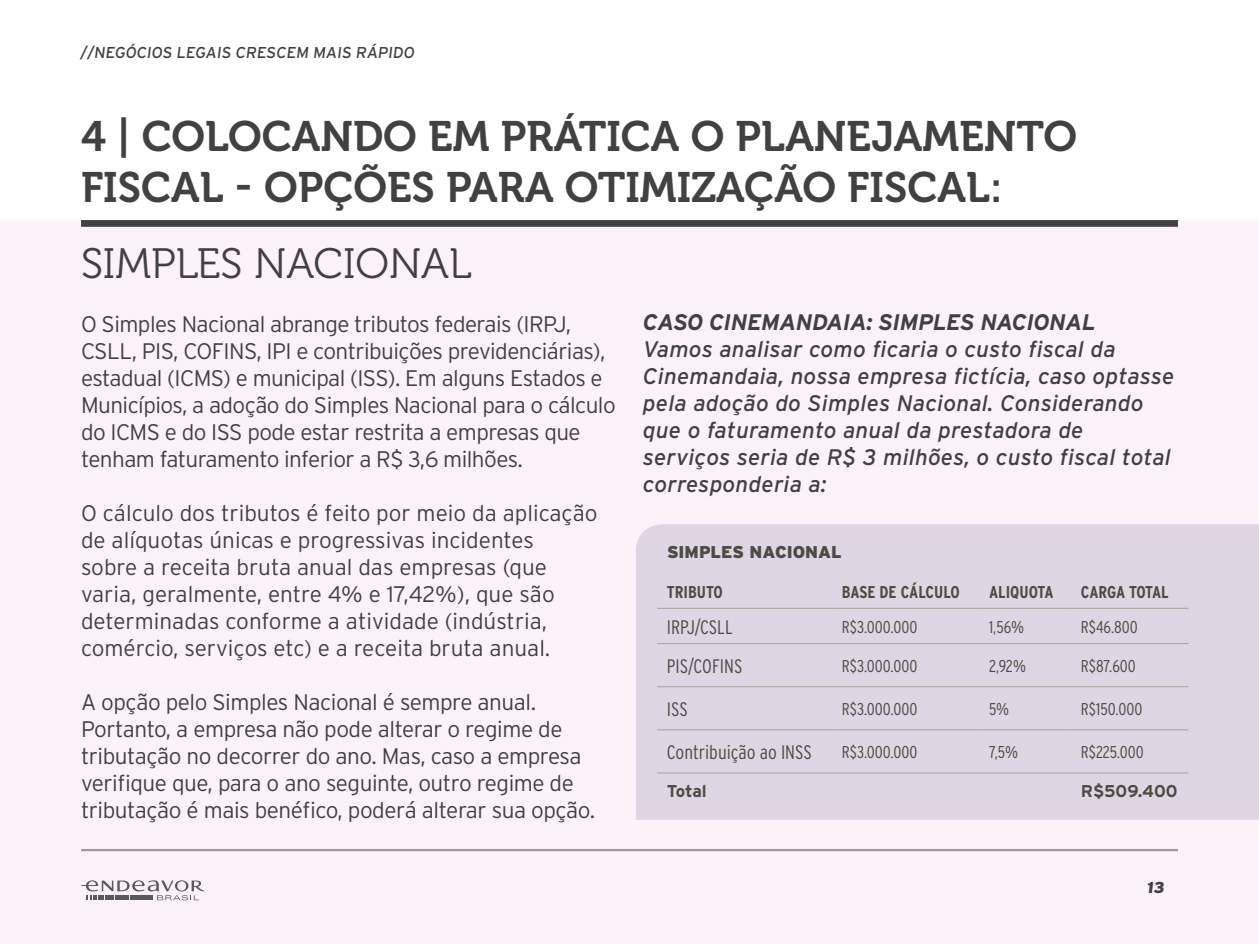
<style>
.page{position:relative;width:1259px;height:944px;background:#fff}
.page>*{position:absolute;margin:0;border:0;box-sizing:border-box;transform-origin:0 0}
.t1{font:42.3px/50.9px "Museo 700";color:#414042}
.t2{font:42.3px "Museo 300";color:#414042}
.t3{font:300 22.5px/27px "Interstate";letter-spacing:-.02em;color:#414042}
.t4{font:300 22.5px/27px "Interstate";color:#414042}
.t5{font:italic 22.5px/27px "Interstate";letter-spacing:.01em;color:#414042}
.t6{font:italic 700 22.5px "Interstate";letter-spacing:-.02em;color:#414042}
.t7{font:300 condensed 19.57px "Interstate";color:#4d4c44}
.t8{font:300 condensed 17.1px "Interstate";color:#4d4c44}
.t9{font:700 condensed 17.1px "Interstate";color:#4d4c44}
.t10{font:900 17.1px "Interstate";color:#4d4c44}
.t11{font:700 17.1px "Interstate";color:#4d4c44}
.t12{font:15.75px "Interstate";color:#414042}
.t13{font:900 15.75px "Interstate";color:#414042}
</style>
<div class="page">
<div style="left:0;top:220px;width:1259px;height:724px;background:#fcf3f9"></div>
<svg style="left:81px;top:880px;width:123px;height:20px"></svg>
<div style="left:81px;top:220px;width:1097px;height:7px;background:#414042"></div>
<hr style="left:81px;top:849px;width:1097px;height:2px;background:#414042">
<div style="left:636px;top:524px;width:623px;height:296px;background:#dfd6e3"></div>
<hr style="left:657px;top:608px;width:175px;height:1px;background:#a3a39c">
<hr style="left:832px;top:608px;width:147px;height:1px;background:#a3a39c">
<hr style="left:979px;top:608px;width:92px;height:1px;background:#a3a39c">
<hr style="left:1071px;top:608px;width:117px;height:1px;background:#a3a39c">
<hr style="left:657px;top:643px;width:175px;height:1px;background:#a3a39c">
<hr style="left:832px;top:643px;width:147px;height:1px;background:#a3a39c">
<hr style="left:979px;top:643px;width:92px;height:1px;background:#a3a39c">
<hr style="left:1071px;top:643px;width:117px;height:1px;background:#a3a39c">
<hr style="left:657px;top:686px;width:175px;height:1px;background:#a3a39c">
<hr style="left:832px;top:686px;width:147px;height:1px;background:#a3a39c">
<hr style="left:979px;top:686px;width:92px;height:1px;background:#a3a39c">
<hr style="left:1071px;top:686px;width:117px;height:1px;background:#a3a39c">
<hr style="left:657px;top:729px;width:175px;height:1px;background:#a3a39c">
<hr style="left:832px;top:729px;width:147px;height:1px;background:#a3a39c">
<hr style="left:979px;top:729px;width:92px;height:1px;background:#a3a39c">
<hr style="left:1071px;top:729px;width:117px;height:1px;background:#a3a39c">
<hr style="left:657px;top:773px;width:175px;height:1px;background:#a3a39c">
<hr style="left:832px;top:773px;width:147px;height:1px;background:#a3a39c">
<hr style="left:979px;top:773px;width:92px;height:1px;background:#a3a39c">
<hr style="left:1071px;top:773px;width:117px;height:1px;background:#a3a39c">
<p class="t12" style="left:80px;top:44px;width:338px">//NEGÓCIOS LEGAIS CRESCEM MAIS RÁPIDO</p>
<h1 class="t1" style="left:81px;top:111px;width:997px">4 | COLOCANDO EM PRÁTICA O PLANEJAMENTO<br>FISCAL - OPÇÕES PARA OTIMIZAÇÃO FISCAL:</h1>
<h1 class="t2" style="left:81px;top:241px;width:392px">SIMPLES NACIONAL</h1>
<p class="t3" style="left:81px;top:311px;width:536px">O Simples Nacional abrange tributos federais (IRPJ, CSLL, PIS, COFI NS, I PI e contribuições previdenciárias), estadual (ICMS) e municipal (ISS). Em alguns Estados e M unicípios, a adoção do Simples Nacional para o cálculo do ICM S e do I SS pode estar restrita a empresas que tenham faturamento inferior a R$ 3,6 milhões.</p>
<p class="t4" style="left:81px;top:500px;width:518px">O cálculo dos tributos é feito por meio da aplicação de alíquotas únicas e progressivas incidentes<br>sobre a receita bruta anual das empresas (que varia, geralmente, entre 4% e 17,42%), que são determinadas conforme a atividade (indústria, comércio, serviços etc) e a receita bruta anual.</p>
<p class="t3" style="left:81px;top:689px;width:515px">A opção pelo Simples Nacional é sempre anual.<br>Portanto, a empresa não pode alterar o regime de tributação no decorrer do ano. Mas, caso a empresa verifique que, para o ano seguinte, outro regime de tributação é mais benéfico, poderá alterar sua opção.</p>
<p class="t6" style="left:643px;top:310px;width:454px">CASO CINEMANDAIA: SIMPLES NACIONAL</p>
<p class="t5" style="left:643px;top:336px;width:533px">Vamos analisar como ficaria o custo fiscal da Cinemandaia, nossa empresa fictícia, caso optasse pela adoção do Simples Nacional. Considerando que o faturamento anual da prestadora de serviços seria de R$ 3 milhões, o custo fiscal total corresponderia a:</p>
<p class="t10" style="left:667px;top:543px;width:12px">SIMPLES</p>
<p class="t10" style="left:749px;top:543px;width:12px">NACI</p>
<p class="t10" style="left:793px;top:543px;width:26px">ONAL</p>
<p class="t9" style="left:667px;top:582px;width:57px">TRIBUTO</p>
<p class="t9" style="left:842px;top:582px;width:119px">BASE DE CÁLCULO</p>
<p class="t9" style="left:989px;top:582px;width:66px">ALIQUOTA</p>
<p class="t9" style="left:1081px;top:582px;width:89px">CARGA TOTAL</p>
<p class="t7" style="left:667px;top:616px;width:67px">IRPJ/CSLL</p>
<p class="t8" style="left:842px;top:617px;width:77px">R$3.000.000</p>
<p class="t8" style="left:989px;top:617px;width:37px">1,56%</p>
<p class="t8" style="left:1081px;top:617px;width:58px">R$46.800</p>
<p class="t7" style="left:667px;top:655px;width:77px">PIS/COFINS</p>
<p class="t8" style="left:842px;top:656px;width:77px">R$3.000.000</p>
<p class="t8" style="left:989px;top:656px;width:38px">2,92%</p>
<p class="t8" style="left:1081px;top:656px;width:56px">R$87.600</p>
<p class="t7" style="left:667px;top:698px;width:23px">ISS</p>
<p class="t8" style="left:842px;top:700px;width:77px">R$3.000.000</p>
<p class="t8" style="left:989px;top:700px;width:22px">5%</p>
<p class="t8" style="left:1081px;top:700px;width:63px">R$150.000</p>
<p class="t7" style="left:667px;top:741px;width:146px">Contribuição ao INSS</p>
<p class="t8" style="left:842px;top:743px;width:77px">R$3.000.000</p>
<p class="t8" style="left:989px;top:743px;width:31px">7,5%</p>
<p class="t8" style="left:1081px;top:743px;width:64px">R$225.000</p>
<p class="t11" style="left:667px;top:781px;width:41px">Total</p>
<p class="t11" style="left:1081px;top:781px;width:98px">R$509.400</p>
<p class="t13" style="left:1146px;top:878px;width:21px">13</p>
</div>
